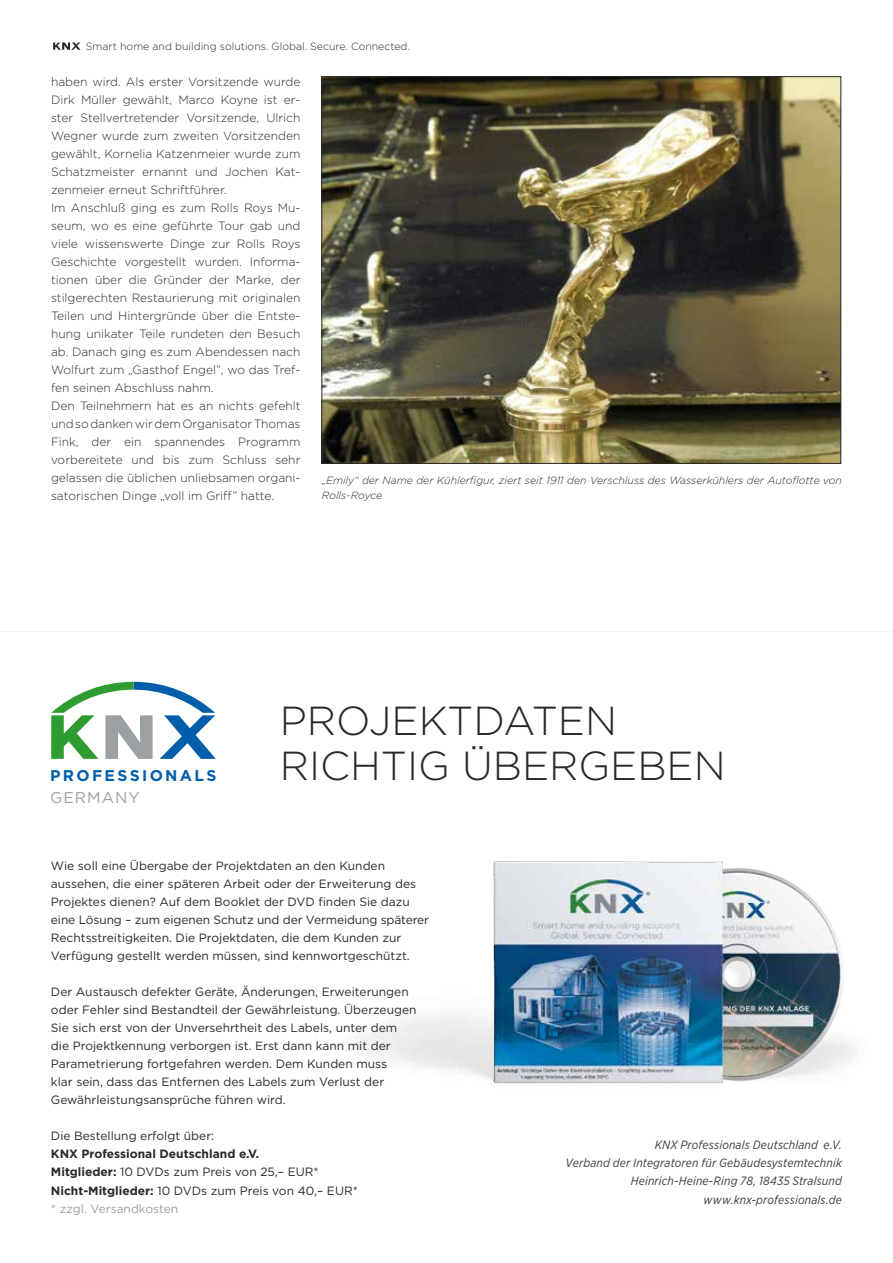
<style>
.page{position:relative;width:893px;height:1263px;background:#fff}
.page>*{position:absolute;margin:0;border:0;box-sizing:border-box;transform-origin:0 0}
.t1{font:300 40.5px "Gotham";color:#282827}
.t2{font:700 15.6px "Gotham";letter-spacing:.15em;color:#005eaa}
.t3{font:15.6px "Gotham";letter-spacing:.065em;color:#9ba0a3}
.t4{font:300 12px/18px "Gotham";color:#282827}
.t5{font:12px/18px "Gotham";color:#282827}
.t6{font:italic 12px/18px "Gotham Narrow";letter-spacing:.015em;color:#3b3b3a;text-align:right}
.t7{font:700 12px/18px "Gotham";color:#282827}
.t8{font:italic 300 10.5px/15px "Gotham";color:#282827}
.t9{font:300 10.5px "Gotham";color:#282827}
.s1{font-weight:400}
.s2{font-weight:400;color:#9ba0a3}
</style>
<div class="page">
<svg style="left:53px;top:42px;width:28px;height:8px"></svg>
<img style="left:324px;top:79px;width:515px;height:382px">
<svg style="left:0;top:631px;width:893px;height:453px"></svg>
<p class="t9" style="left:86px;top:39px;width:326px">Smart home and building solutions. Global. Secure. Connected.</p>
<p class="t4" style="left:51px;top:73px;width:251px">haben wird. Als erster Vorsitzende wurde Dirk Müller gewählt, Marco Koyne ist er&shy;ster Stellvertretender Vorsitzende, Ulrich Wegner wurde zum zweiten Vorsitzenden gewählt, Kornelia Katzenmeier wurde zum Schatzmeister ernannt und Jochen Kat&shy;zenmeier erneut Schriftführer.<br>Im Anschluß ging es zum Rolls Roys Mu&shy;seum, wo es eine geführte Tour gab und viele wissenswerte Dinge zur Rolls Roys Geschichte vorgestellt wurden. Informa&shy;tionen über die Gründer der Marke, der stilgerechten Restaurierung mit originalen Teilen und Hintergründe über die Entste&shy;hung unikater Teile rundeten den Besuch ab. Danach ging es zum Abendessen nach Wolfurt zum „Gasthof Engel”, wo das Tref&shy;fen seinen Abschluss nahm.<br>Den Teilnehmern hat es an nichts gefehlt und so danken wir dem Organisator Thomas Fink, der ein spannendes Programm vorbereitete und bis zum Schluss sehr gelassen die üblichen unliebsamen organi&shy;satorischen Dinge „voll im Griff” hatte.</p>
<p class="t8" style="left:322px;top:472px;width:522px">„Emily“ der Name der Kühlerfigur, ziert seit 1911 den Verschluss des Wasserkühlers der Autoflotte von<br>Rolls-Royce</p>
<h2 class="t2" style="left:50px;top:766px;width:168px">PROFESSIONALS</h2>
<h2 class="t3" style="left:50px;top:787px;width:91px">GERMANY</h2>
<h1 class="t1" style="left:280px;top:695px;width:339px">PROJEKTDATEN</h1>
<h1 class="t1" style="left:280px;top:740px;width:447px">RICHTIG ÜBERGEBEN</h1>
<p class="t5" style="left:51px;top:857px;width:380px">Wie soll eine Übergabe der Projektdaten an den Kunden aussehen, die einer späteren Arbeit oder der Erweiterung des Projektes dienen? Auf dem Booklet der DVD finden Sie dazu eine Lösung – zum eigenen Schutz und der Vermeidung späterer Rechtsstreitigkeiten. Die Projektdaten, die dem Kunden zur Verfügung gestellt werden müssen, sind kennwortgeschützt.</p>
<p class="t5" style="left:51px;top:983px;width:367px">Der Austausch defekter Geräte, Änderungen, Erweiterungen oder Fehler sind Bestandteil der Gewährleistung. Überzeugen Sie sich erst von der Unversehrtheit des Labels, unter dem die Projektkennung verborgen ist. Erst dann kann mit der Parametrierung fortgefahren werden. Dem Kunden muss<br>klar sein, dass das Entfernen des Labels zum Verlust der Gewährleistungsansprüche führen wird.</p>
<p class="t5" style="left:51px;top:1127px;width:165px">Die Bestellung erfolgt über:</p>
<p class="t7" style="left:51px;top:1145px;width:308px">KNX Professional Deutschland e.V.<br>Mitglieder: <span class="s1">10 DVDs zum Preis von 25,– EUR* </span>Nicht-Mitglieder: <span class="s1">10 DVDs zum Preis von 40,– EUR* </span><span class="s2">* zzgl. Versandkosten</span></p>
<p class="t6" style="left:566px;top:1136px;width:278px">KNX Professionals Deutschland e.V.<br>Verband der Integratoren für Gebäudesystemtechnik Heinrich-Heine-Ring 78, 18435 Stralsund www.knx-professionals.de</p>
</div>
